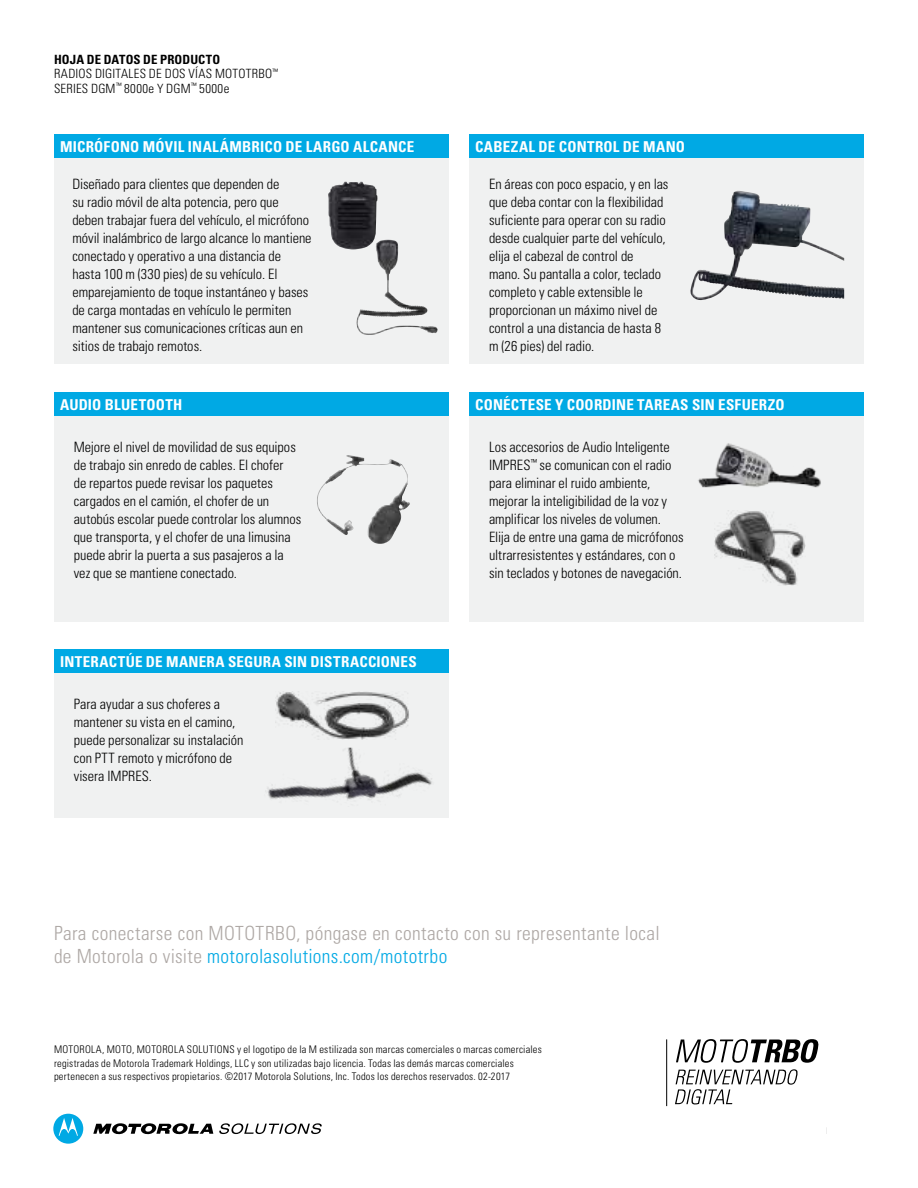
<style>
.page{position:relative;width:918px;height:1188px;background:#fff}
.page>*{position:absolute;margin:0;border:0;box-sizing:border-box;transform-origin:0 0}
.t1{font:300 condensed 19.5px/23.2px "Univers";letter-spacing:.02em;color:#aea8a5}
.t2{font:700 condensed 15px "Univers";letter-spacing:.015em;color:#fff}
.t3{font:300 condensed 14.25px/18px "Univers";letter-spacing:-.005em;color:#000}
.t4{font:300 condensed 12.75px/14.2px "Univers";letter-spacing:.02em;color:#000}
.t5{font:300 condensed 10.5px/13.5px "Univers";letter-spacing:.02em;color:#000}
.s1{font-weight:700}
.s2{color:#00a9e4}
</style>
<div class="page">
<svg style="left:93px;top:1123px;width:120px;height:12px"></svg>
<svg style="left:53px;top:1114px;width:30px;height:30px"></svg>
<svg style="left:219px;top:1123px;width:103px;height:11px"></svg>
<div style="left:54px;top:134px;width:395px;height:24px;background:#00a9e4"></div>
<div style="left:54px;top:158px;width:395px;height:206px;background:#f0f1f1"></div>
<div style="left:469px;top:134px;width:395px;height:24px;background:#00a9e4"></div>
<div style="left:469px;top:158px;width:395px;height:206px;background:#f0f1f1"></div>
<div style="left:54px;top:392px;width:395px;height:24px;background:#00a9e4"></div>
<div style="left:54px;top:416px;width:395px;height:206px;background:#f0f1f1"></div>
<div style="left:469px;top:392px;width:395px;height:24px;background:#00a9e4"></div>
<div style="left:469px;top:416px;width:395px;height:206px;background:#f0f1f1"></div>
<div style="left:54px;top:650px;width:395px;height:23px;background:#00a9e4"></div>
<div style="left:54px;top:673px;width:395px;height:145px;background:#f0f1f1"></div>
<img style="left:328px;top:182px;width:50px;height:68px">
<img style="left:376px;top:240px;width:36px;height:70px">
<img style="left:275px;top:691px;width:134px;height:48px">
<img style="left:267px;top:748px;width:165px;height:52px">
<img style="left:328px;top:455px;width:25px;height:25px">
<img style="left:715px;top:511px;width:91px;height:75px">
<img style="left:698px;top:443px;width:123px;height:45px">
<img style="left:690px;top:191px;width:62px;height:109px">
<svg style="left:676px;top:1039px;width:143px;height:24px"></svg>
<hr style="left:666px;top:1039px;width:1px;height:67px;background:#000">
<svg style="left:675px;top:1069px;width:123px;height:35px"></svg>
<p class="t4" style="left:54px;top:53px;width:225px"><span class="s1">HOJA DE DATOS DE PRODUCTO<br></span>RADIOS DIGITALES DE DOS VÍAS MOTOTRBO<sup>™<br></sup>SERIES DGM<sup>™</sup> 8000e Y DGM<sup>™</sup> 5000e</p>
<p class="t2" style="left:60px;top:137px;width:356px">MICRÓFONO MÓVIL INALÁMBRICO DE LARGO ALCANCE</p>
<p class="t3" style="left:72px;top:175px;width:241px">Diseñado para clientes que dependen de<br>su radio móvil de alta potencia, pero que deben trabajar fuera del vehículo, el micrófono móvil inalámbrico de largo alcance lo mantiene conectado y operativo a una distancia de hasta 100 m (330 pies) de su vehículo. El emparejamiento de toque instantáneo y bases de carga montadas en vehículo le permiten mantener sus comunicaciones críticas aun en sitios de trabajo remotos.</p>
<p class="t2" style="left:60px;top:395px;width:124px">AUDIO BLUETOOTH</p>
<p class="t3" style="left:74px;top:438px;width:229px">Mejore el nivel de movilidad de sus equipos de trabajo sin enredo de cables. El chofer<br>de repartos puede revisar los paquetes cargados en el camión, el chofer de un autobús escolar puede controlar los alumnos que transporta, y el chofer de una limusina puede abrir la puerta a sus pasajeros a la vez que se mantiene conectado.</p>
<p class="t2" style="left:60px;top:653px;width:358px">INTERACTÚE DE MANERA SEGURA SIN DISTRACCIONES</p>
<p class="t3" style="left:74px;top:695px;width:171px">Para ayudar a sus choferes a mantener su vista en el camino, puede personalizar su instalación con PTT remoto y micrófono de visera IMPRES.</p>
<p class="t2" style="left:475px;top:137px;width:211px">CABEZAL DE CONTROL DE MANO</p>
<p class="t3" style="left:489px;top:175px;width:181px">En áreas con poco espacio, y en las que deba contar con la flexibilidad suficiente para operar con su radio desde cualquier parte del vehículo, elija el cabezal de control de mano. Su pantalla a color, teclado completo y cable extensible le proporcionan un máximo nivel de control a una distancia de hasta 8 m (26 pies) del radio.</p>
<p class="t2" style="left:475px;top:395px;width:311px">CONÉCTESE Y COORDINE TAREAS SIN ESFUERZO</p>
<p class="t3" style="left:489px;top:438px;width:196px">Los accesorios de Audio Inteligente IMPRES<sup>™</sup> se comunican con el radio para eliminar el ruido ambiente, mejorar la inteligibilidad de la voz y amplificar los niveles de volumen.<br>Elija de entre una gama de micrófonos ultrarresistentes y estándares, con o sin teclados y botones de navegación.</p>
<h1 class="t1" style="left:54px;top:921px;width:607px">Para conectarse con MOTOTRBO, póngase en contacto con su representante local de Motorola o visite <span class="s2">motorolasolutions.com/mototrbo</span></h1>
<p class="t5" style="left:54px;top:1043px;width:489px">MOTOROLA, MOTO, MOTOROLA SOLUTIONS y el logotipo de la M estilizada son marcas comerciales o marcas comerciales registradas de Motorola Trademark Holdings, LLC y son utilizadas bajo licencia. Todas las demás marcas comerciales pertenecen a sus respectivos propietarios. ©2017 Motorola Solutions, Inc. Todos los derechos reservados. 02-2017</p>
</div>
